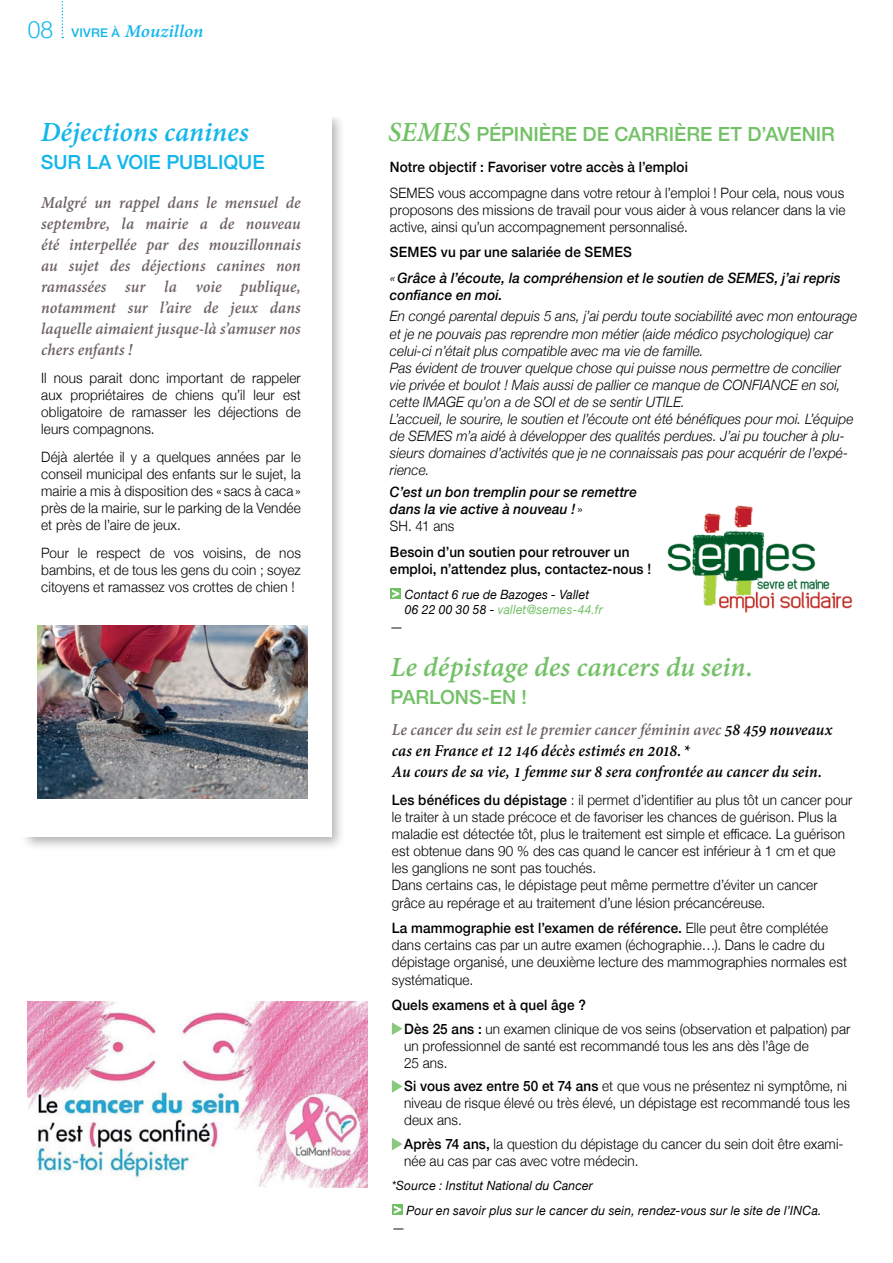
<style>
.page{position:relative;width:893px;height:1263px;background:#fff}
.page>*{position:absolute;margin:0;border:0;box-sizing:border-box;transform-origin:0 0}
.t1{font:italic 700 30px "Adobe Devanagari";color:#73c167}
.t2{font:italic 700 30px "Adobe Devanagari";color:#13b6ea}
.t3{font:500 19.5px "Helvetica Neue";color:#73c167}
.t4{font:italic 700 19.5px "Adobe Devanagari";color:#13b6ea;scale:1.05 1}
.t5{font:500 19.5px "Helvetica Neue";color:#13b6ea}
.t6{font:italic 700 18px/21px "Adobe Devanagari";color:#6c6168;text-align:justify;scale:.95 1}
.t7{font:italic 700 18px/21px "Adobe Devanagari";color:#000;scale:.95 1}
.t8{font:300 14.25px/17.1px "Helvetica Neue";letter-spacing:.01em;color:#000;scale:.95 1}
.t9{font:italic 300 14.25px/17.1px "Helvetica Neue";letter-spacing:.01em;color:#000;scale:.95 1}
.t10{font:italic 500 14.25px/17.1px "Helvetica Neue";letter-spacing:.01em;color:#000;scale:.95 1}
.t11{font:500 14.25px/17.1px "Helvetica Neue";letter-spacing:.01em;color:#000;scale:.95 1}
.t12{font:italic 12.75px/25.7px "Helvetica Neue";letter-spacing:.02em;color:#000;scale:.95 1}
.s1{font-family:"Helvetica Neue";font-weight:300;font-style:normal;font-size:24px}
.s2{font-family:"Helvetica Neue";font-weight:500;font-style:normal;font-size:12px}
.s3{font-family:"Adobe Devanagari";font-weight:700;font-style:italic;font-size:30px}
.s4{font-style:normal}
.s5{font-weight:300}
.s6{font-weight:300;font-style:normal}
.s7{color:#73c167}
.s8{color:#6c6168}
.s9{font-weight:500}
</style>
<div class="page">
<svg style="left:62px;top:1px;width:1px;height:37px"></svg>
<div style="left:20px;top:111px;width:326px;height:741px;background:#000;opacity:.3"></div>
<div style="left:26px;top:116px;width:306px;height:721px;background:#fff"></div>
<div style="left:21px;top:112px;width:319px;height:5px;background:#fff"></div>
<div style="left:17px;top:114px;width:15px;height:723px;background:#fff"></div>
<svg style="left:392px;top:1022px;width:10px;height:13px"></svg>
<svg style="left:392px;top:1080px;width:10px;height:13px"></svg>
<svg style="left:392px;top:1138px;width:10px;height:12px"></svg>
<svg style="left:392px;top:1204px;width:11px;height:11px"></svg>
<svg style="left:393px;top:1205px;width:8px;height:9px"></svg>
<div style="left:390px;top:588px;width:11px;height:11px;background:#73c167"></div>
<svg style="left:392px;top:589px;width:8px;height:9px"></svg>
<img style="left:667px;top:505px;width:186px;height:108px">
<img style="left:37px;top:625px;width:270px;height:174px">
<img style="left:28px;top:1001px;width:340px;height:186px">
<h2 class="t4" style="left:28px;top:21px;width:169px"><span class="s1">08</span> <span class="s2">vivre à</span> Mouzillon</h2>
<h1 class="t2" style="left:41px;top:115px;width:210px">Déjections canines</h1>
<h2 class="t5" style="left:41px;top:146px;width:225px">sur la voie publique</h2>
<p class="t6" style="left:41px;top:194px;width:275px">Malgré un rappel dans le mensuel de septembre, la mairie a de nouveau été interpellée par des mouzillonnais au sujet des déjections canines non ramassées sur la voie publique, notamment sur l’aire de jeux dans laquelle aimaient jusque-là s’amuser nos chers enfants !</p>
<p class="t8" style="left:41px;top:368px;width:275px;text-align:justify">Il nous parait donc important de rappeler aux propriétaires de chiens qu’il leur est obligatoire de ramasser les déjections de leurs compagnons.</p>
<p class="t8" style="left:41px;top:447px;width:275px;text-align:justify">Déjà alertée il y a quelques années par le conseil municipal des enfants sur le sujet, la mairie a mis à disposition des « sacs à caca» près de la mairie, sur le parking de la Vendée et près de l’aire de jeux.</p>
<p class="t8" style="left:41px;top:543px;width:275px;text-align:justify">Pour le respect de vos voisins, de nos bambins, et de tous les gens du coin ; soyez citoyens et ramassez vos crottes de chien !</p>
<h2 class="t3" style="left:388px;top:118px;width:448px"><span class="s3">SEMES</span> pépinière de carrière et d’avenir</h2>
<p class="t11" style="left:390px;top:157px;width:315px">Notre objectif : Favoriser votre accès à l’emploi</p>
<p class="t8" style="left:390px;top:183px;width:481px;text-align:justify">SEMES vous accompagne dans votre retour à l’emploi ! Pour cela, nous vous proposons des missions de travail pour vous aider à vous relancer dans la vie active, ainsi qu’un accompagnement personnalisé.</p>
<p class="t11" style="left:390px;top:243px;width:11px">SEMES</p>
<p class="t10" style="left:390px;top:238px;width:476px;line-height:25.7px;text-indent:51px"><span class="s4">vu par une salariée de SEMES<br></span><span class="s5">«</span>Grâce à l’écoute, la compréhension et le soutien de SEMES, j’ai repris</p>
<p class="t10" style="left:390px;top:285px;width:120px">confiance en moi.</p>
<p class="t9" style="left:390px;top:307px;width:493px">En congé parental depuis 5 ans, j’ai perdu toute sociabilité avec mon entourage et je ne pouvais pas reprendre mon métier (aide médico psychologique) car celui-ci n’était plus compatible avec ma vie de famille.<br>Pas évident de trouver quelque chose qui puisse nous permettre de concilier vie privée et boulot ! Mais aussi de pallier ce manque de CONFIANCE en soi, cette IMAGE qu’on a de SOI et de se sentir UTILE.<br>L’accueil, le sourire, le soutien et l’écoute ont été bénéfiques pour moi. L’équipe de SEMES m’a aidé à développer des qualités perdues. J’ai pu toucher à plu&shy;sieurs domaines d’activités que je ne connaissais pas pour acquérir de l’expé&shy;rience.</p>
<p class="t10" style="left:390px;top:482px;width:262px">C’est un bon tremplin pour se remettre dans la vie active à nouveau ! <span class="s6">»<br>SH. 41 ans</span></p>
<p class="t11" style="left:390px;top:542px;width:276px">Besoin d’un soutien pour retrouver un emploi, n’attendez plus, contactez-nous !</p>
<p class="t12" style="left:405px;top:588px;width:210px;line-height:15px">Contact 6 rue de Bazoges - Vallet<br>06 22 00 30 58 - <span class="s7">vallet@semes-44.fr</span></p>
<p class="t8" style="left:390px;top:617px;width:16px">—</p>
<h1 class="t1" style="left:390px;top:650px;width:364px">Le dépistage des cancers du sein.</h1>
<h2 class="t3" style="left:390px;top:681px;width:138px">Parlons-en !</h2>
<p class="t7" style="left:392px;top:721px;width:465px"><span class="s8">Le cancer du sein est le premier cancer féminin avec</span> 58 459 nouveaux cas en France et 12 146 décès estimés en 2018. *<br>Au cours de sa vie, 1 femme sur 8 sera confrontée au cancer du sein.</p>
<p class="t8" style="left:392px;top:790px;width:486px"><span class="s9">Les bénéfices du dépistage</span> : il permet d’identifier au plus tôt un cancer pour le traiter à un stade précoce et de favoriser les chances de guérison. Plus la maladie est détectée tôt, plus le traitement est simple et efficace. La guérison est obtenue dans 90 % des cas quand le cancer est inférieur à 1 cm et que les ganglions ne sont pas touchés.<br>Dans certains cas, le dépistage peut même permettre d’éviter un cancer grâce au repérage et au traitement d’une lésion précancéreuse.</p>
<p class="t8" style="left:392px;top:918px;width:481px"><span class="s9">La mammographie est l’examen de référence.</span> Elle peut être complétée dans certains cas par un autre examen (échographie…). Dans le cadre du dépistage organisé, une deuxième lecture des mammographies normales est systématique.</p>
<p class="t8" style="left:404px;top:992px;width:471px;line-height:23.4px;text-indent:-12px"><span class="s9">Quels examens et à quel âge ?<br>Dès 25 ans :</span> un examen clinique de vos seins (observation et palpation) par</p>
<p class="t8" style="left:404px;top:1036px;width:427px">un professionnel de santé est recommandé tous les ans dès l’âge de<br>25 ans.</p>
<p class="t8" style="left:404px;top:1076px;width:471px"><span class="s9">Si vous avez entre 50 et 74 ans</span> et que vous ne présentez ni symptôme, ni niveau de risque élevé ou très élevé, un dépistage est recommandé tous les deux ans.</p>
<p class="t8" style="left:404px;top:1134px;width:464px"><span class="s9">Après 74 ans,</span> la question du dépistage du cancer du sein doit être exami&shy;née au cas par cas avec votre médecin.</p>
<p class="t12" style="left:407px;top:1173px;width:438px;text-indent:-15px">*Source : Institut National du Cancer<br>Pour en savoir plus sur le cancer du sein, rendez-vous sur le site de l’INCa.</p>
<p class="t8" style="left:392px;top:1218px;width:16px">—</p>
</div>
